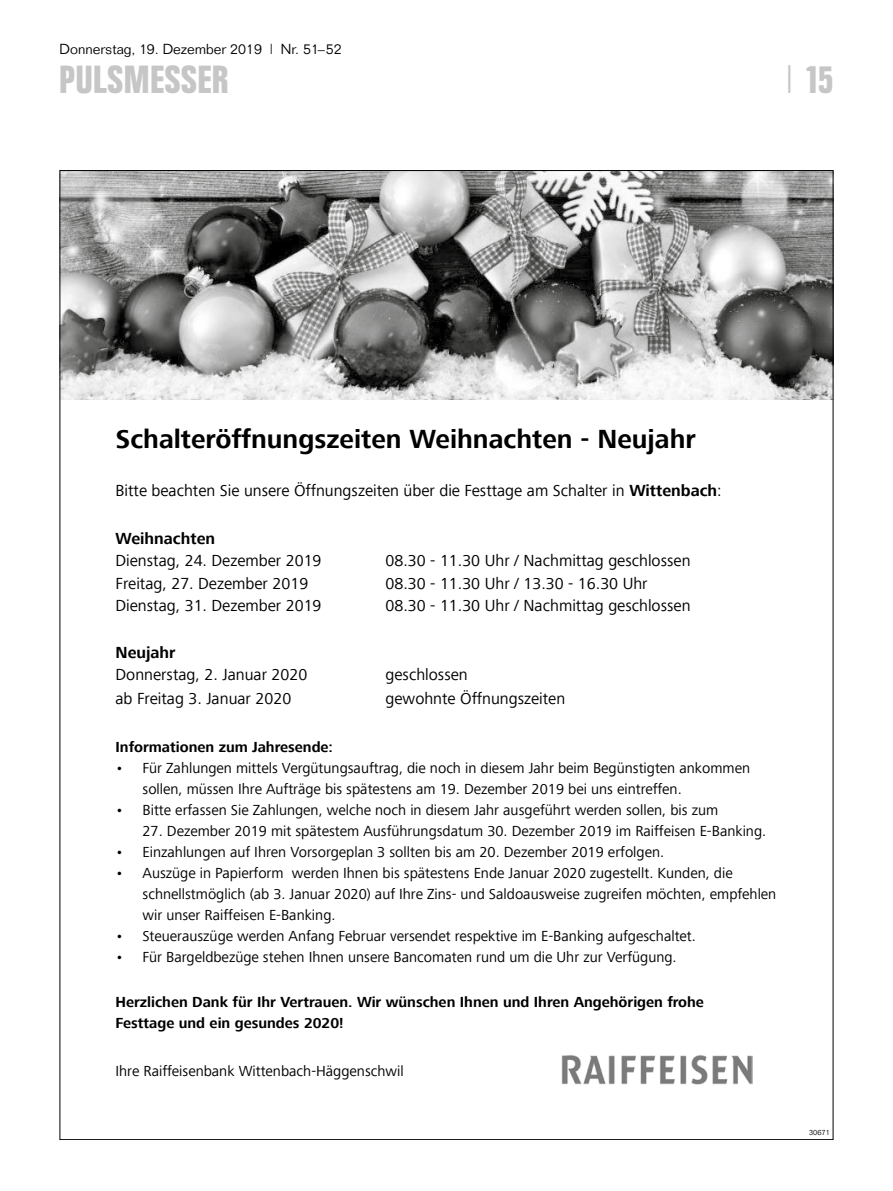
<style>
.page{position:relative;width:893px;height:1191px;background:#fff}
.page>*{position:absolute;margin:0;border:0;box-sizing:border-box;transform-origin:0 0}
.t1{font:700 39px "Folio Condensed BQ";letter-spacing:.02em;color:#c6c6c6}
.t2{font:700 27px "Frutiger Next Com";color:#000}
.t3{font:16.5px "Frutiger Next Com";color:#000}
.t4{font:700 16.5px "Frutiger Next Com";color:#000}
.t5{font:15px/21px "Frutiger Next Com";color:#000}
.t6{font:700 15px/21px "Frutiger Next Com";color:#000}
.t7{font:300 14.25px "Folio";color:#000}
.t8{font:300 7.5px "Folio";color:#000}
.s1{font-family:"Folio";font-weight:300}
.s2{font-weight:700}
</style>
<div class="page">
<img style="left:62px;top:172px;width:769px;height:228px">
<img style="left:561px;top:1055px;width:192px;height:29px">
<p class="t7" style="left:60px;top:40px;width:284px">Donnerstag, 19. Dezember 2019 | Nr. 51–52</p>
<h1 class="t1" style="left:60px;top:58px;width:171px">PULSMESSER</h1>
<h1 class="t1" style="left:785px;top:58px;width:50px"><span class="s1">|</span> 15</h1>
<h2 class="t2" style="left:116px;top:423px;width:582px">Schalteröffnungszeiten Weihnachten - Neujahr</h2>
<p class="t3" style="left:116px;top:481px;width:608px">Bitte beachten Sie unsere Öffnungszeiten über die Festtage am Schalter in <span class="s2">Wittenbach</span>:</p>
<p class="t4" style="left:116px;top:529px;width:101px">Weihnachten</p>
<p class="t3" style="left:116px;top:551px;width:208px">Dienstag, 24. Dezember 2019</p>
<p class="t3" style="left:386px;top:551px;width:306px">08.30 - 11.30 Uhr / Nachmittag geschlossen</p>
<p class="t3" style="left:116px;top:574px;width:194px">Freitag, 27. Dezember 2019</p>
<p class="t3" style="left:386px;top:574px;width:264px">08.30 - 11.30 Uhr / 13.30 - 16.30 Uhr</p>
<p class="t3" style="left:116px;top:596px;width:208px">Dienstag, 31. Dezember 2019</p>
<p class="t3" style="left:386px;top:596px;width:306px">08.30 - 11.30 Uhr / Nachmittag geschlossen</p>
<p class="t4" style="left:116px;top:643px;width:62px">Neujahr</p>
<p class="t3" style="left:116px;top:665px;width:193px">Donnerstag, 2. Januar 2020</p>
<p class="t3" style="left:386px;top:665px;width:84px">geschlossen</p>
<p class="t3" style="left:116px;top:689px;width:177px">ab Freitag 3. Januar 2020</p>
<p class="t3" style="left:386px;top:689px;width:181px">gewohnte Öffnungszeiten</p>
<p class="t6" style="left:116px;top:737px;width:219px">Informationen zum Jahresende:</p>
<p class="t5" style="left:143px;top:758px;width:609px;text-indent:-27px">• Für Zahlungen mittels Vergütungsauftrag, die noch in diesem Jahr beim Begünstigten ankommen sollen, müssen Ihre Aufträge bis spätestens am 19. Dezember 2019 bei uns eintreffen.</p>
<p class="t5" style="left:116px;top:800px;width:604px">• Bitte erfassen Sie Zahlungen, welche noch in diesem Jahr ausgeführt werden sollen, bis zum</p>
<p class="t5" style="left:143px;top:821px;width:625px">27. Dezember 2019 mit spätestem Ausführungsdatum 30. Dezember 2019 im Raiffeisen E-Banking.</p>
<p class="t5" style="left:116px;top:842px;width:550px">• Einzahlungen auf Ihren Vorsorgeplan 3 sollten bis am 20. Dezember 2019 erfolgen.</p>
<p class="t5" style="left:143px;top:863px;width:635px;text-indent:-27px">• Auszüge in Papierform werden Ihnen bis spätestens Ende Januar 2020 zugestellt. Kunden, die schnellstmöglich (ab 3. Januar 2020) auf Ihre Zins- und Saldoausweise zugreifen möchten, empfehlen wir unser Raiffeisen E-Banking.</p>
<p class="t5" style="left:116px;top:926px;width:582px">• Steuerauszüge werden Anfang Februar versendet respektive im E-Banking aufgeschaltet.</p>
<p class="t5" style="left:116px;top:947px;width:563px">• Für Bargeldbezüge stehen Ihnen unsere Bancomaten rund um die Uhr zur Verfügung.</p>
<p class="t6" style="left:116px;top:992px;width:590px">Herzlichen Dank für Ihr Vertrauen. Wir wünschen Ihnen und Ihren Angehörigen frohe<br>Festtage und ein gesundes 2020!</p>
<p class="t5" style="left:116px;top:1061px;width:290px">Ihre Raiffeisenbank Wittenbach-Häggenschwil</p>
<p class="t8" style="left:809px;top:1127px;width:22px">30671</p>
</div>
